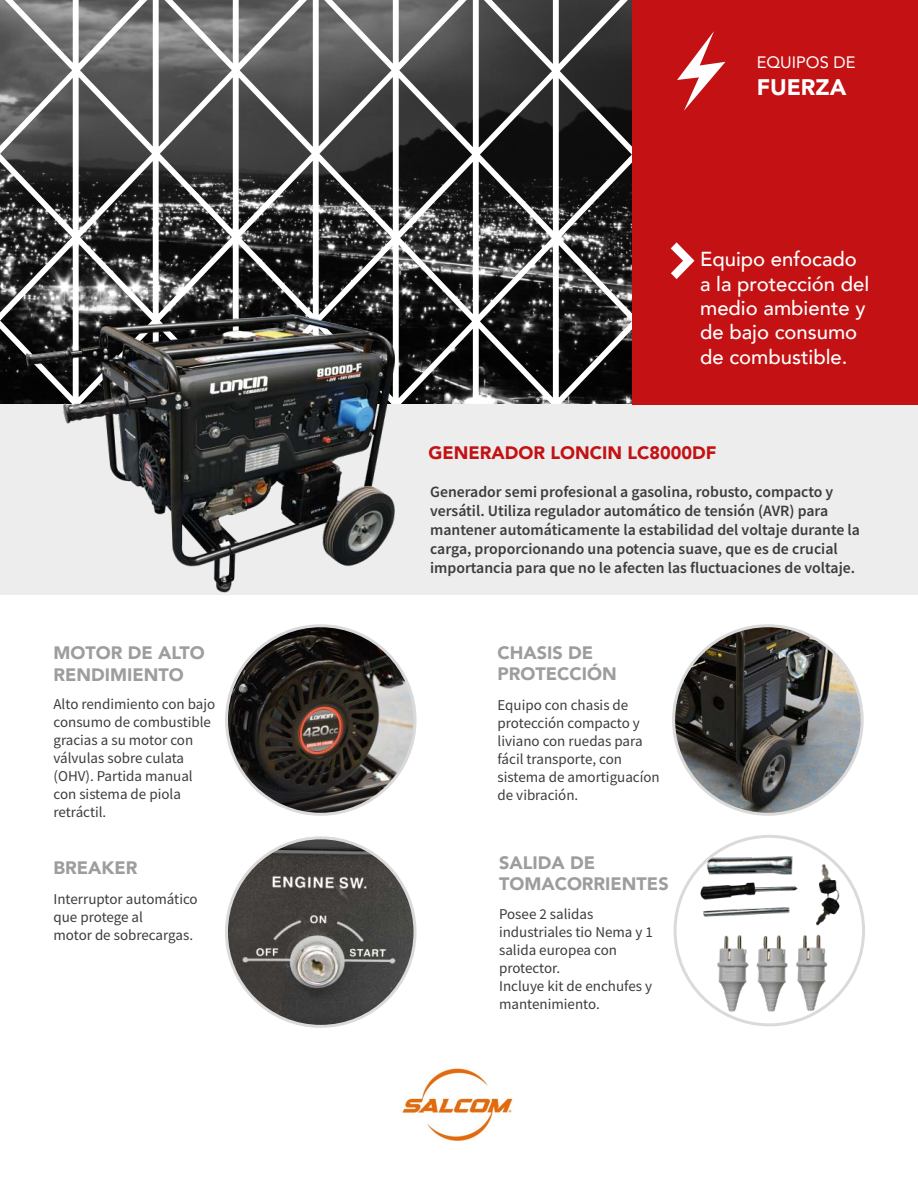
<style>
.page{position:relative;width:918px;height:1188px;background:#fff}
.page>*{position:absolute;margin:0;border:0;box-sizing:border-box;transform-origin:0 0}
.t1{font:900 22.5px "Avenir";color:#fff}
.t2{font:500 20.25px/24.3px "Avenir";color:#fff}
.t3{font:900 18px/21.6px "Avenir";color:#9d9d9c}
.t4{font:900 18px "Avenir";color:#c41113}
.t5{font:16.5px "Avenir";color:#fff}
.t6{font:600 15.75px/18.9px "Source Sans Pro";color:#3c3c3b}
.t7{font:15px/18px "Source Sans Pro";color:#3c3c3b}
</style>
<div class="page">
<div style="left:0;top:404px;width:918px;height:191px;background:#ededed"></div>
<img style="left:0;top:0;width:633px;height:404px">
<div style="left:633px;top:0;width:285px;height:404px;background:#c41113"></div>
<img style="left:0;top:271px;width:490px;height:322px">
<svg style="left:677px;top:31px;width:49px;height:80px"></svg>
<svg style="left:671px;top:242px;width:23px;height:37px"></svg>
<img style="left:226px;top:838px;width:189px;height:188px;border-radius:94px">
<img style="left:226px;top:626px;width:189px;height:188px;border-radius:94px">
<img style="left:674px;top:626px;width:188px;height:188px;border-radius:94px">
<img style="left:675px;top:836px;width:189px;height:189px;border-radius:94px">
<img style="left:402px;top:1068px;width:111px;height:74px">
<p class="t5" style="left:757px;top:49px;width:100px">EQUIPOS DE</p>
<h1 class="t1" style="left:757px;top:68px;width:91px">FUERZA</h1>
<h2 class="t2" style="left:700px;top:246px;width:171px">Equipo enfocado a la protección del medio ambiente y de bajo consumo de combustible.</h2>
<p class="t4" style="left:429px;top:437px;width:289px">GENERADOR LONCIN LC8000DF</p>
<p class="t6" style="left:430px;top:483px;width:431px">Generador semi profesional a gasolina, robusto, compacto y versátil. Utiliza regulador automático de tensión (AVR) para mantener automáticamente la estabilidad del voltaje durante la carga, proporcionando una potencia suave, que es de crucial importancia para que no le afecten las fluctuaciones de voltaje.</p>
<p class="t3" style="left:54px;top:642px;width:153px">MOTOR DE ALTO<br>RENDIMIENTO</p>
<p class="t3" style="left:498px;top:641px;width:121px">CHASIS DE<br>PROTECCIÓN</p>
<p class="t7" style="left:54px;top:695px;width:163px">Alto rendimiento con bajo consumo de combustible gracias a su motor con válvulas sobre culata (OHV). Partida manual con sistema de piola retráctil.</p>
<p class="t7" style="left:498px;top:696px;width:164px">Equipo con chasis de protección compacto y liviano con ruedas para fácil transporte, con sistema de amortiguacíon de vibración.</p>
<p class="t3" style="left:53px;top:856px;width:86px">BREAKER</p>
<p class="t7" style="left:54px;top:890px;width:146px">Interruptor automático que protege al<br>motor de sobrecargas.</p>
<p class="t3" style="left:499px;top:851px;width:171px">SALIDA DE<br>TOMACORRIENTES</p>
<p class="t7" style="left:499px;top:905px;width:155px">Posee 2 salidas industriales tio Nema y 1 salida europea con protector.<br>Incluye kit de enchufes y mantenimiento.</p>
</div>
